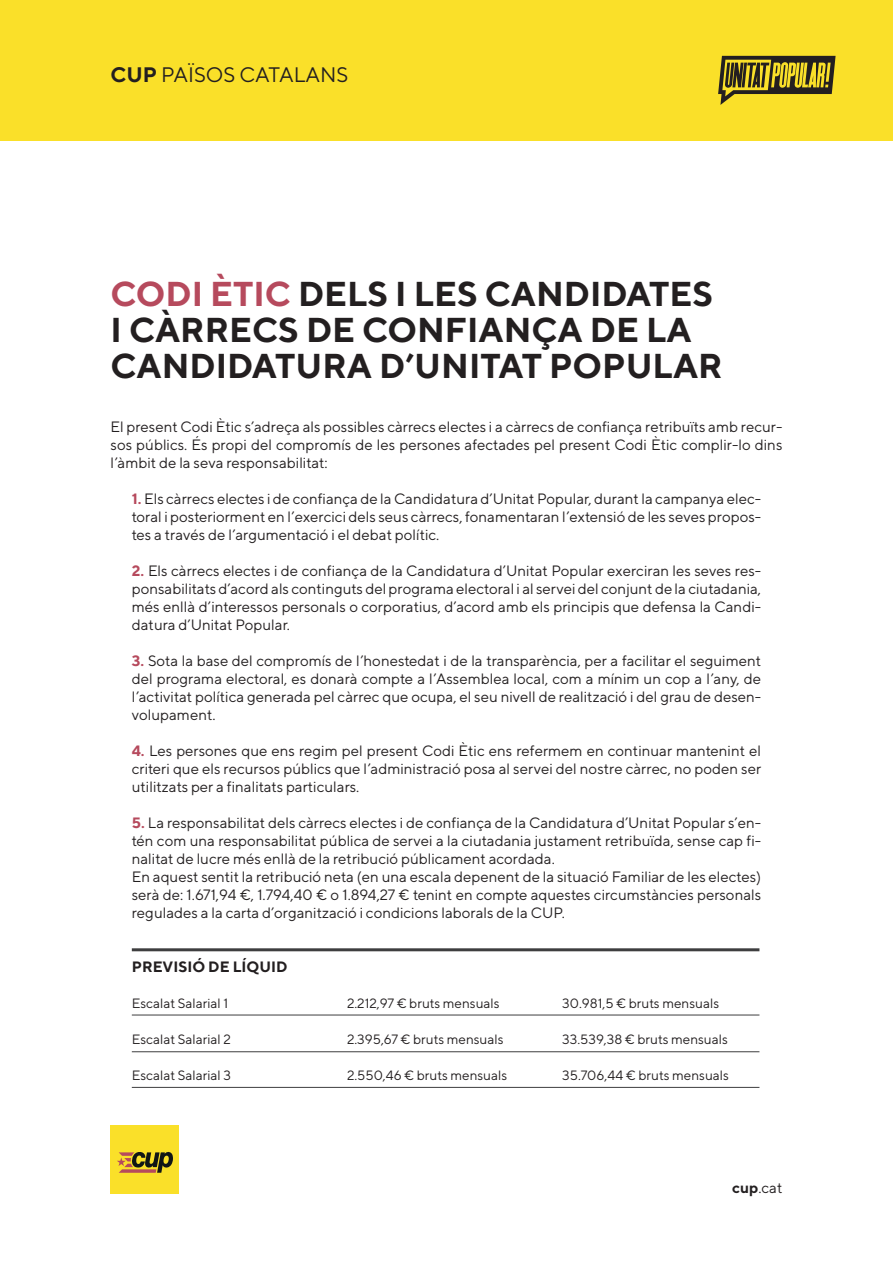
<style>
.page{position:relative;width:893px;height:1263px;background:#fff}
.page>*{position:absolute;margin:0;border:0;box-sizing:border-box;transform-origin:0 0}
.t1{font:700 34.5px/36px "TT Norms";color:#231f20}
.t2{font:21px "TT Norms";color:#231f20}
.t3{font:15px/18px "TT Norms";color:#231f20;text-align:justify}
.t4{font:700 15px "TT Norms";color:#231f20}
.t5{font:13.5px "TT Norms";color:#231f20}
.s1{font-weight:700}
.s2{color:#b64a5d}
.s3{font-weight:700;color:#b64a5d}
</style>
<div class="page">
<div style="left:0;top:0;width:893px;height:140px;background:#fae029"></div>
<div style="left:111px;top:1125px;width:68px;height:68px;background:#fae029"></div>
<svg style="left:117px;top:1151px;width:56px;height:22px"></svg>
<svg style="left:718px;top:56px;width:118px;height:49px"></svg>
<hr style="left:132px;top:948px;width:627px;height:3px;background:#3e3e3f">
<hr style="left:132px;top:1015px;width:627px;height:1px;background:#3e3e3f">
<hr style="left:132px;top:1051px;width:627px;height:1px;background:#3e3e3f">
<hr style="left:132px;top:1087px;width:627px;height:1px;background:#3e3e3f">
<h2 class="t2" style="left:111px;top:62px;width:239px"><span class="s1">CUP</span> PAÏSOS CATALANS</h2>
<h1 class="t1" style="left:111px;top:275px;width:614px"><span class="s2">CODI ÈTIC</span> DELS I LES CANDIDATES<br>I CÀRRECS DE CONFIANÇA DE LA<br>CANDIDATURA D’UNITAT POPULAR</h1>
<p class="t3" style="left:111px;top:417px;width:673px">El present Codi Ètic s’adreça als possibles càrrecs electes i a càrrecs de confiança retribuïts amb recur&shy;sos públics. És propi del compromís de les persones afectades pel present Codi Ètic complir-lo dins l’àmbit de la seva responsabilitat:</p>
<p class="t3" style="left:132px;top:489px;width:631px"><span class="s3">1.</span> Els càrrecs electes i de confiança de la Candidatura d’Unitat Popular, durant la campanya elec&shy;toral i posteriorment en l’exercici dels seus càrrecs, fonamentaran l’extensió de les seves propos&shy;tes a través de l’argumentació i el debat polític.</p>
<p class="t3" style="left:132px;top:561px;width:631px"><span class="s3">2.</span> Els càrrecs electes i de confiança de la Candidatura d’Unitat Popular exerciran les seves res&shy;ponsabilitats d’acord als continguts del programa electoral i al servei del conjunt de la ciutadania, més enllà d’interessos personals o corporatius, d’acord amb els principis que defensa la Candi&shy;datura d’Unitat Popular.</p>
<p class="t3" style="left:132px;top:651px;width:631px"><span class="s3">3.</span> Sota la base del compromís de l’honestedat i de la transparència, per a facilitar el seguiment del programa electoral, es donarà compte a l’Assemblea local, com a mínim un cop a l’any, de l’activitat política generada pel càrrec que ocupa, el seu nivell de realització i del grau de desen&shy;volupament.</p>
<p class="t3" style="left:132px;top:741px;width:631px"><span class="s3">4.</span> Les persones que ens regim pel present Codi Ètic ens refermem en continuar mantenint el criteri que els recursos públics que l’administració posa al servei del nostre càrrec, no poden ser utilitzats per a finalitats particulars.</p>
<p class="t3" style="left:132px;top:813px;width:631px;text-align:left"><span class="s3">5.</span> La responsabilitat dels càrrecs electes i de confiança de la Candidatura d’Unitat Popular s’en&shy;tén com una responsabilitat pública de servei a la ciutadania justament retribuïda, sense cap fi&shy;nalitat de lucre més enllà de la retribució públicament acordada.<br>En aquest sentit la retribució neta (en una escala depenent de la situació Familiar de les electes) serà de: 1.671,94 €, 1.794,40 € o 1.894,27 € tenint en compte aquestes circumstàncies personals regulades a la carta d’organització i condicions laborals de la CUP.</p>
<p class="t4" style="left:132px;top:957px;width:157px">PREVISIÓ DE LÍQUID</p>
<p class="t5" style="left:132px;top:995px;width:98px">Escalat Salarial 1</p>
<p class="t5" style="left:132px;top:1031px;width:101px">Escalat Salarial 2</p>
<p class="t5" style="left:132px;top:1067px;width:101px">Escalat Salarial 3</p>
<p class="t5" style="left:347px;top:995px;width:154px">2.212,97 € bruts mensuals</p>
<p class="t5" style="left:347px;top:1031px;width:158px">2.395,67 € bruts mensuals</p>
<p class="t5" style="left:347px;top:1067px;width:162px">2.550,46 € bruts mensuals</p>
<p class="t5" style="left:562px;top:995px;width:158px">30.981,5 € bruts mensuals</p>
<p class="t5" style="left:562px;top:1031px;width:167px">33.539,38 € bruts mensuals</p>
<p class="t5" style="left:562px;top:1067px;width:168px">35.706,44 € bruts mensuals</p>
<p class="t3" style="left:732px;top:1178px;width:52px"><span class="s1">cup</span>.cat</p>
</div>
